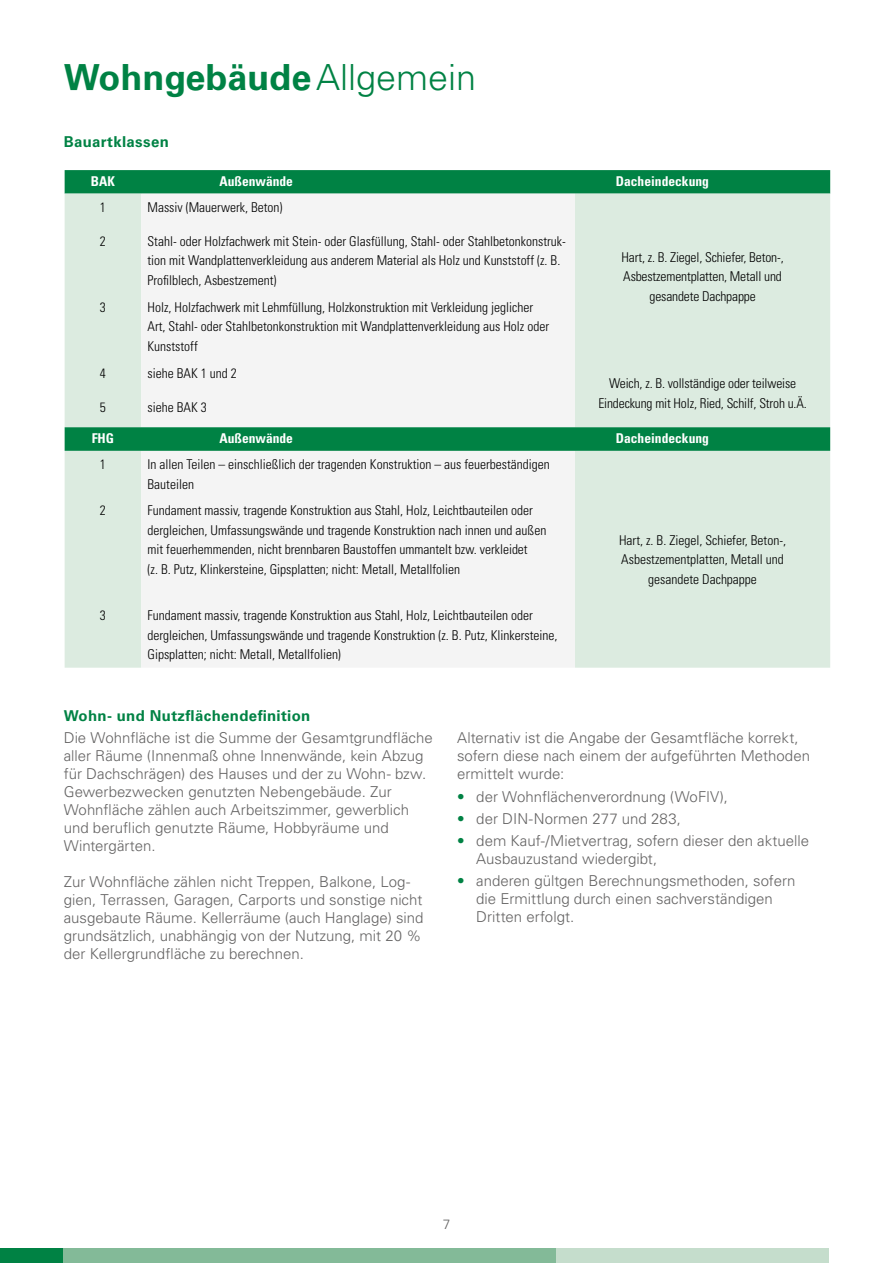
<style>
.page{position:relative;width:893px;height:1263px;background:#fff}
.page>*{position:absolute;margin:0;border:0;box-sizing:border-box;transform-origin:0 0}
.t1{font:700 36px "Univers LT Std";color:#008244}
.t2{font:300 15px/18px "Univers LT Std";color:#646363}
.t3{font:700 15px "Univers LT Std";letter-spacing:.02em;color:#008244}
.t4{font:300 condensed 13.5px/19.5px "Univers LT Std";color:#000}
.t5{font:700 condensed 13.5px "Univers LT Std";color:#fff}
.t6{font:300 13.5px "Univers LT Std";color:#646363}
.s1{font-weight:300}
.s2{color:#008244}
</style>
<div class="page">
<div style="left:0;top:1248px;width:64px;height:15px;background:#008244"></div>
<div style="left:64px;top:1248px;width:492px;height:15px;background:#83ba98"></div>
<div style="left:556px;top:1248px;width:273px;height:15px;background:#c5ddcc"></div>
<svg style="left:65px;top:170px;width:765px;height:24px;background:#078549"></svg>
<div style="left:65px;top:194px;width:765px;height:474px;background:#dcebe0"></div>
<div style="left:141px;top:194px;width:434px;height:474px;background:#f4f4f4"></div>
<svg style="left:65px;top:427px;width:765px;height:24px;background:#048447"></svg>
<p class="t1" style="left:64px;top:56px;width:414px">Wohngebäude<span class="s1">Allgemein</span></p>
<p class="t3" style="left:64px;top:133px;width:107px">Bauartklassen</p>
<p class="t5" style="left:91px;top:173px;width:26px">BAK</p>
<p class="t5" style="left:220px;top:173px;width:75px">Außenwände</p>
<p class="t5" style="left:616px;top:173px;width:95px">Dacheindeckung</p>
<p class="t4" style="left:100px;top:197px;width:7px">1</p>
<p class="t4" style="left:148px;top:197px;width:136px">Massiv (Mauerwerk, Beton)</p>
<p class="t4" style="left:622px;top:247px;width:164px;text-align:center">Hart, z. B. Ziegel, Schiefer, Beton-,<br>Asbestzementplatten, Metall und gesandete Dachpappe</p>
<p class="t4" style="left:100px;top:231px;width:7px">2</p>
<p class="t4" style="left:148px;top:231px;width:420px">Stahl- oder Holzfachwerk mit Stein- oder Glasfüllung, Stahl- oder Stahlbetonkonstruk&shy;tion mit Wandplattenverkleidung aus anderem Material als Holz und Kunststoff (z. B.<br>Profilblech, Asbestzement)</p>
<p class="t4" style="left:100px;top:297px;width:7px">3</p>
<p class="t4" style="left:148px;top:297px;width:403px">Holz, Holzfachwerk mit Lehmfüllung, Holzkonstruktion mit Verkleidung jeglicher<br>Art, Stahl- oder Stahlbetonkonstruktion mit Wandplattenverkleidung aus Holz oder<br>Kunststoff</p>
<p class="t4" style="left:100px;top:363px;width:7px">4</p>
<p class="t4" style="left:148px;top:363px;width:91px">siehe BAK 1 und 2</p>
<p class="t4" style="left:598px;top:374px;width:210px;text-align:center">Weich, z. B. vollständige oder teilweise<br>Eindeckung mit Holz, Ried, Schilf, Stroh u.Ä.</p>
<p class="t4" style="left:100px;top:397px;width:7px">5</p>
<p class="t4" style="left:148px;top:397px;width:61px">siehe BAK 3</p>
<p class="t5" style="left:92px;top:430px;width:24px">FHG</p>
<p class="t5" style="left:220px;top:430px;width:75px">Außenwände</p>
<p class="t5" style="left:616px;top:430px;width:95px">Dacheindeckung</p>
<p class="t4" style="left:100px;top:455px;width:7px">1</p>
<p class="t4" style="left:148px;top:455px;width:404px">In allen Teilen – einschließlich der tragenden Konstruktion – aus feuerbeständigen<br>Bauteilen</p>
<p class="t4" style="left:100px;top:501px;width:7px">2</p>
<p class="t4" style="left:148px;top:501px;width:400px">Fundament massiv, tragende Konstruktion aus Stahl, Holz, Leichtbauteilen oder dergleichen, Umfassungswände und tragende Konstruktion nach innen und außen mit feuerhemmenden, nicht brennbaren Baustoffen ummantelt bzw. verkleidet<br>(z. B. Putz, Klinkersteine, Gipsplatten; nicht: Metall, Metallfolien</p>
<p class="t4" style="left:100px;top:606px;width:7px">3</p>
<p class="t4" style="left:148px;top:606px;width:412px">Fundament massiv, tragende Konstruktion aus Stahl, Holz, Leichtbauteilen oder dergleichen, Umfassungswände und tragende Konstruktion (z. B. Putz, Klinkersteine,<br>Gipsplatten; nicht: Metall, Metallfolien)</p>
<p class="t4" style="left:619px;top:530px;width:168px;text-align:center">Hart, z. B. Ziegel, Schiefer, Beton-,<br>Asbestzementplatten, Metall und gesandete Dachpappe</p>
<p class="t3" style="left:64px;top:707px;width:248px">Wohn- und Nutzflächendefinition</p>
<p class="t2" style="left:64px;top:729px;width:370px">Die Wohnfläche ist die Summe der Gesamtgrundfläche aller Räume (Innenmaß ohne Innenwände, kein Abzug für Dachschrägen) des Hauses und der zu Wohn- bzw.<br>Gewerbezwecken genutzten Nebengebäude. Zur Wohnfläche zählen auch Arbeitszimmer, gewerblich und beruflich genutzte Räume, Hobbyräume und Wintergärten.</p>
<p class="t2" style="left:64px;top:873px;width:361px">Zur Wohnfläche zählen nicht Treppen, Balkone, Log&shy;gien, Terrassen, Garagen, Carports und sonstige nicht ausgebaute Räume. Kellerräume (auch Hanglage) sind grundsätzlich, unabhängig von der Nutzung, mit 20 % der Kellergrundfläche zu berechnen.</p>
<p class="t2" style="left:457px;top:729px;width:354px">Alternativ ist die Angabe der Gesamtfläche korrekt, sofern diese nach einem der aufgeführten Methoden ermittelt wurde:</p>
<p class="t2" style="left:457px;top:787px;width:272px"><span class="s2">•</span> der Wohnflächenverordnung (WoFlV),</p>
<p class="t2" style="left:457px;top:809px;width:225px"><span class="s2">•</span> der DIN-Normen 277 und 283,</p>
<p class="t2" style="left:476px;top:832px;width:334px;text-indent:-19px"><span class="s2">•</span> dem Kauf-/Mietvertrag, sofern dieser den aktuelle<br>Ausbauzustand wiedergibt,</p>
<p class="t2" style="left:476px;top:872px;width:321px;text-indent:-19px"><span class="s2">•</span> anderen gültgen Berechnungsmethoden, sofern die Ermittlung durch einen sachverständigen<br>Dritten erfolgt.</p>
<p class="t6" style="left:443px;top:1215px;width:9px">7</p>
</div>
